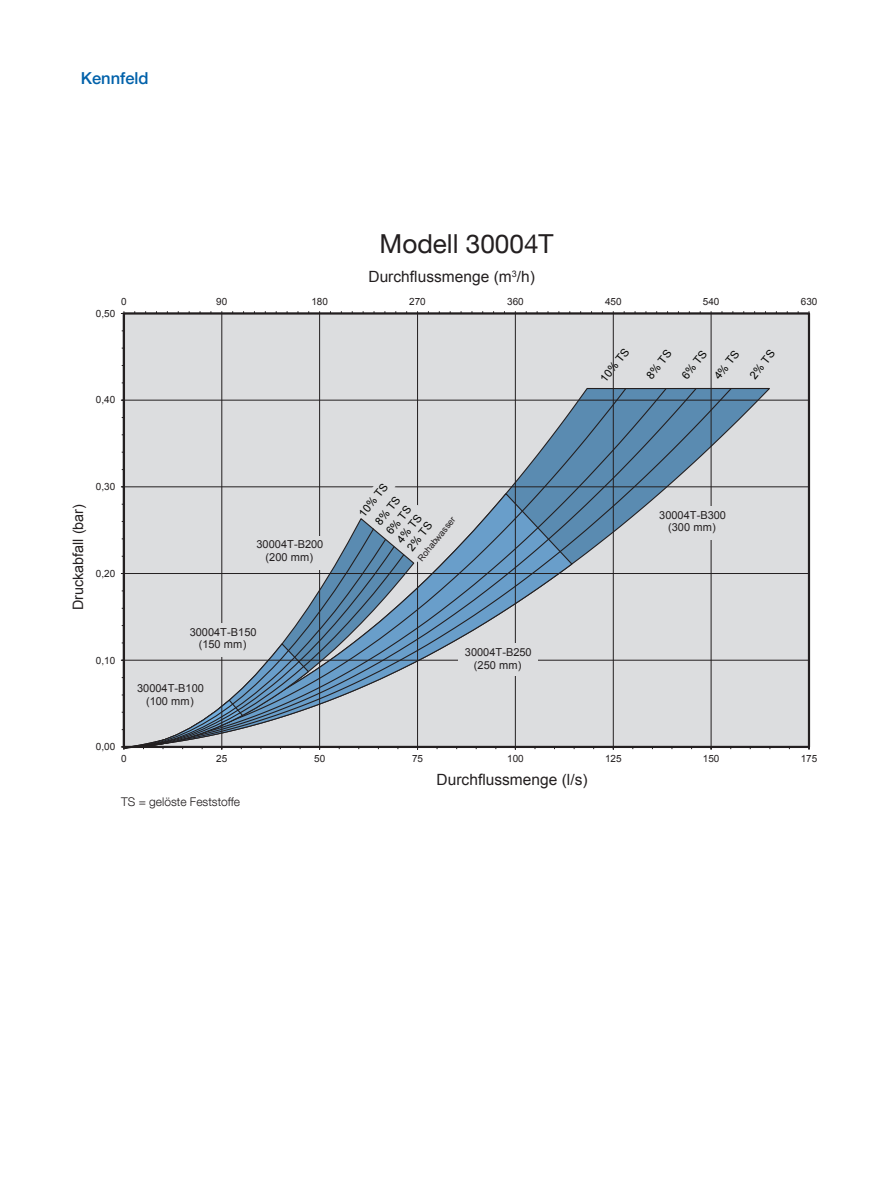
<style>
.page{position:relative;width:893px;height:1191px;background:#fff}
.page>*{position:absolute;margin:0;border:0;box-sizing:border-box;transform-origin:0 0}
.t1{font:26.1px "Helvetica Neue LT Com";color:#231f20}
.Subtitle{font:500 16.5px "Helvetica Neue LT Com";color:#0161aa}
.t2{font:15.45px "Arial";color:#231f20}
.t3{font:14.4px "Arial";letter-spacing:-.005em;color:#231f20}
.Disclaimer__black{font:300 12px "Helvetica Neue LT Com";color:#231f20}
.t4{font:11.1px/13.2px "Arial";color:#040503;text-align:center}
.t5{font:10.95px/12.8px "Arial";color:#231f20;text-align:center}
.t6{font:9.9px "Arial";letter-spacing:-.005em;color:#231f20}
.t7{font:8.85px "Arial";color:#231f20}
</style>
<div class="page">
<div style="left:122px;top:312px;width:685px;height:434px;background:#dcdddf"></div>
<svg style="left:698px;top:387px;width:35px;height:362px"></svg>
<svg style="left:668px;top:388px;width:30px;height:361px"></svg>
<svg style="left:627px;top:388px;width:41px;height:361px"></svg>
<svg style="left:126px;top:387px;width:501px;height:362px"></svg>
<svg style="left:126px;top:517px;width:289px;height:232px"></svg>
<svg style="left:395px;top:574px;width:10px;height:175px"></svg>
<svg style="left:387px;top:574px;width:8px;height:175px"></svg>
<svg style="left:375px;top:574px;width:12px;height:175px"></svg>
<svg style="left:126px;top:527px;width:249px;height:222px"></svg>
<svg style="left:612px;top:341px;width:99px;height:45px"></svg>
<hr style="left:124px;top:660px;width:685px;height:1px;background:#231f20">
<hr style="left:124px;top:573px;width:685px;height:1px;background:#231f20">
<hr style="left:124px;top:486px;width:685px;height:1px;background:#231f20">
<hr style="left:124px;top:400px;width:685px;height:1px;background:#231f20">
<hr style="left:222px;top:313px;width:1px;height:434px;background:#231f20">
<hr style="left:319px;top:313px;width:1px;height:434px;background:#231f20">
<hr style="left:417px;top:313px;width:1px;height:434px;background:#231f20">
<hr style="left:515px;top:313px;width:1px;height:434px;background:#231f20">
<hr style="left:613px;top:313px;width:1px;height:434px;background:#231f20">
<hr style="left:711px;top:313px;width:1px;height:434px;background:#231f20">
<hr style="left:124px;top:313px;width:685px;height:1px;background:#231f20">
<hr style="left:124px;top:313px;width:1px;height:434px;background:#231f20">
<hr style="left:124px;top:746px;width:685px;height:1px;background:#231f20">
<svg style="left:121px;top:642px;width:188px;height:108px"></svg>
<svg style="left:355px;top:476px;width:99px;height:97px"></svg>
<div style="left:252px;top:536px;width:75px;height:33px;background:#dcdddf"></div>
<div style="left:653px;top:506px;width:78px;height:33px;background:#dcdddf"></div>
<div style="left:458px;top:643px;width:79px;height:32px;background:#dcdddf"></div>
<div style="left:186px;top:623px;width:73px;height:33px;background:#dcdddf"></div>
<p class="Subtitle" style="left:81px;top:68px;width:69px">Kennfeld</p>
<p class="t1" style="left:380px;top:227px;width:176px">Modell 30004T</p>
<p class="t2" style="left:368px;top:266px;width:168px">Durchflussmenge (m<sup>3</sup>/h)</p>
<p class="t6" style="left:121px;top:295px;width:7px">0</p>
<p class="t6" style="left:216px;top:295px;width:13px">90</p>
<p class="t6" style="left:311px;top:295px;width:18px">180</p>
<p class="t6" style="left:409px;top:295px;width:18px">270</p>
<p class="t6" style="left:507px;top:295px;width:18px">360</p>
<p class="t6" style="left:605px;top:295px;width:18px">450</p>
<p class="t6" style="left:703px;top:295px;width:18px">540</p>
<p class="t6" style="left:801px;top:295px;width:18px">630</p>
<p class="t6" style="left:96px;top:307px;width:21px">0,50</p>
<p class="t6" style="left:96px;top:393px;width:21px">0,40</p>
<p class="t4" style="left:597px;top:377px;width:41px;rotate:-52deg">10% TS</p>
<p class="t4" style="left:644px;top:373px;width:35px;rotate:-52deg">8% TS</p>
<p class="t4" style="left:679px;top:374px;width:35px;rotate:-52deg">6% TS</p>
<p class="t4" style="left:711px;top:374px;width:35px;rotate:-52deg">4% TS</p>
<p class="t4" style="left:747px;top:373px;width:35px;rotate:-52deg">2% TS</p>
<p class="t3" style="left:69px;top:610px;width:107px;rotate:-90deg">Druckabfall (bar)</p>
<p class="t6" style="left:96px;top:480px;width:21px">0,30</p>
<p class="t6" style="left:96px;top:567px;width:21px">0,20</p>
<p class="t6" style="left:96px;top:653px;width:21px">0,10</p>
<p class="t5" style="left:257px;top:538px;width:68px">30004T-B200 (200 mm)</p>
<p class="t5" style="left:190px;top:625px;width:68px">30004T-B150 (150 mm)</p>
<p class="t5" style="left:137px;top:682px;width:68px">30004T-B100 (100 mm)</p>
<p class="t4" style="left:354px;top:510px;width:41px;line-height:17.9px;rotate:-52deg">10% TS<br>8% TS</p>
<p class="t4" style="left:383px;top:529px;width:35px;text-align:justify;rotate:-52deg">6% TS 4% TS 2% TS</p>
<p class="t7" style="left:415px;top:556px;width:55px;rotate:-51deg">Rohabwasser</p>
<p class="t5" style="left:465px;top:646px;width:68px">30004T-B250 (250 mm)</p>
<p class="t5" style="left:659px;top:508px;width:68px">30004T-B300 (300 mm)</p>
<p class="t6" style="left:96px;top:740px;width:21px">0,00</p>
<p class="t6" style="left:121px;top:752px;width:7px">0</p>
<p class="t6" style="left:216px;top:752px;width:13px">25</p>
<p class="t6" style="left:314px;top:752px;width:13px">50</p>
<p class="t6" style="left:412px;top:752px;width:13px">75</p>
<p class="t6" style="left:507px;top:752px;width:18px">100</p>
<p class="t6" style="left:605px;top:752px;width:18px">125</p>
<p class="t6" style="left:703px;top:752px;width:18px">150</p>
<p class="t6" style="left:801px;top:752px;width:18px">175</p>
<p class="Disclaimer__black" style="left:121px;top:794px;width:121px">TS = gelöste Feststoffe</p>
<p class="t2" style="left:437px;top:769px;width:153px">Durchflussmenge (l/s)</p>
</div>
